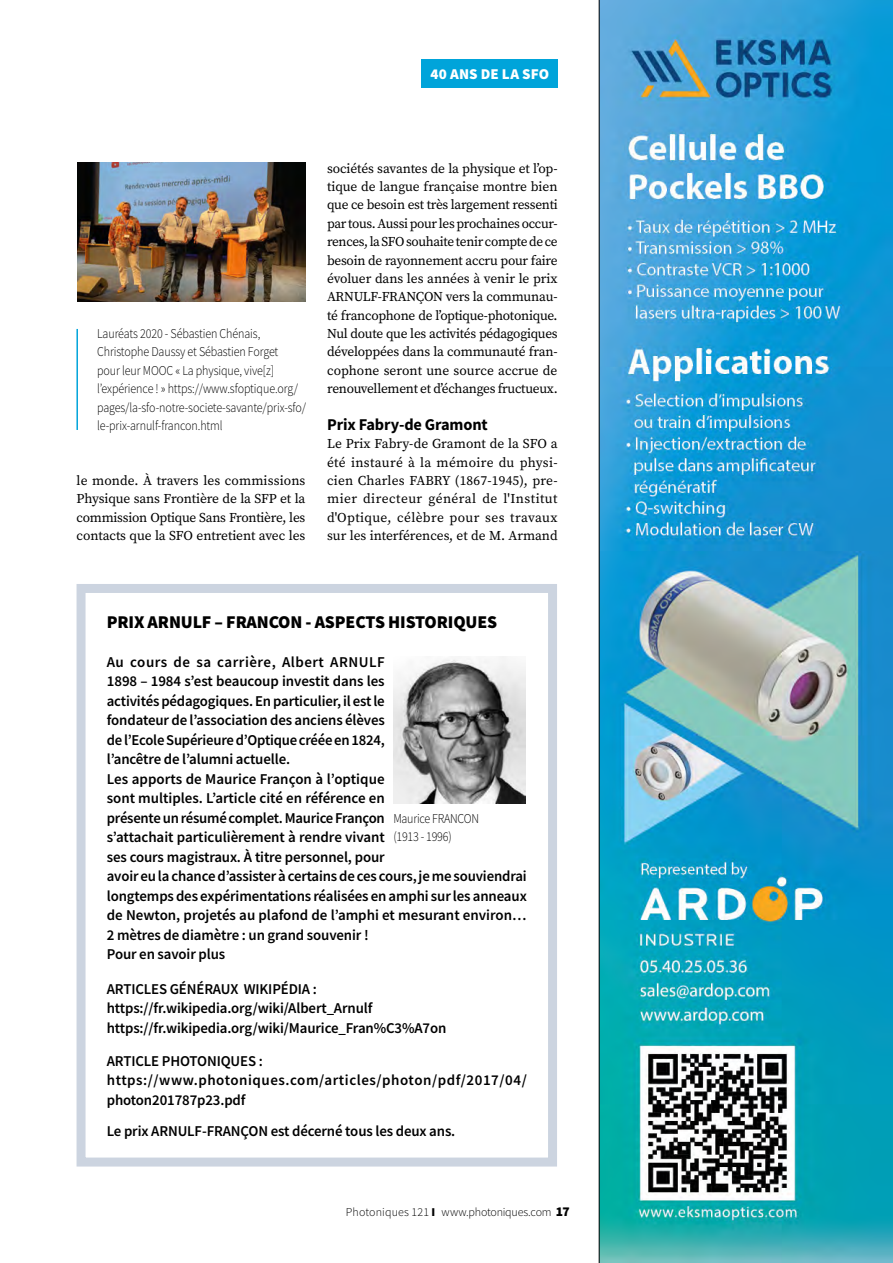
<style>
.page{position:relative;width:893px;height:1263px;background:#fff}
.page>*{position:absolute;margin:0;border:0;box-sizing:border-box;transform-origin:0 0}
.t1{font:900 18px "Source Sans Pro";letter-spacing:-.01em;color:#000}
.t2{font:700 16.5px "Source Sans Pro";letter-spacing:-.01em;color:#000}
.t3{font:600 15px/19.5px "Source Sans Pro";letter-spacing:-.01em;color:#000}
.t4{font:600 15px/19.5px "Source Sans Pro";letter-spacing:.015em;color:#000}
.t5{font:900 15px "Source Sans Pro";letter-spacing:.015em;color:#fff}
.t6{font:13.5px/18.3px "Source Serif Pro";letter-spacing:-.005em;color:#000;text-align:justify}
.t7{font:300 13.5px/18.3px "Source Sans Pro";letter-spacing:-.01em;color:#000;scale:.89 1}
.t8{font:300 12px "Source Sans Pro";letter-spacing:.005em;color:#000}
.s1{font-weight:900}
.s2{font-weight:900;font-size:13.5px}
</style>
<div class="page">
<div style="left:421px;top:59px;width:137px;height:29px;background:#00a4da"></div>
<img style="left:599px;top:0;width:294px;height:1263px">
<div style="left:77px;top:584px;width:480px;height:582px;border:9px solid #ccd4e0"></div>
<img style="left:393px;top:657px;width:133px;height:146px">
<img style="left:77px;top:162px;width:228px;height:139px">
<hr style="left:76px;top:329px;width:2px;height:101px;background:#00a4da">
<p class="t5" style="left:430px;top:64px;width:120px">40 ANS DE LA SFO</p>
<p class="t7" style="left:97px;top:324px;width:236px">Lauréats 2020 - Sébastien Chénais, Christophe Daussy et Sébastien Forget<br>pour leur MOOC « La physique, vive[z] l’expérience ! » https://www.sfoptique.org/ pages/la-sfo-notre-societe-savante/prix-sfo/ le-prix-arnulf-francon.html</p>
<p class="t6" style="left:77px;top:471px;width:230px">le monde. À travers les commissions Physique sans Frontière de la SFP et la commission Optique Sans Frontière, les contacts que la SFO entretient avec les</p>
<p class="t6" style="left:327px;top:159px;width:232px">sociétés savantes de la physique et l’op&shy;tique de langue française montre bien que ce besoin est très largement ressenti par tous. Aussi pour les prochaines occur&shy;rences, la SFO souhaite tenir compte de ce besoin de rayonnement accru pour faire évoluer dans les années à venir le prix ARNULF-FRANÇON vers la communau&shy;té francophone de l’optique-photonique.<br>Nul doute que les activités pédagogiques développées dans la communauté fran&shy;cophone seront une source accrue de renouvellement et d’échanges fructueux.</p>
<p class="t2" style="left:327px;top:413px;width:162px">Prix Fabry-de Gramont</p>
<p class="t6" style="left:327px;top:435px;width:232px">Le Prix Fabry-de Gramont de la SFO a été instauré à la mémoire du physi&shy;cien Charles FABRY (1867-1945), pre&shy;mier directeur général de l'Institut d'Optique, célèbre pour ses travaux sur les interférences, et de M. Armand</p>
<p class="t1" style="left:107px;top:609px;width:392px">PRIX ARNULF – FRANCON - ASPECTS HISTORIQUES</p>
<p class="t3" style="left:107px;top:652px;width:421px">Au cours de sa carrière, Albert ARNULF<br>1898 – 1984 s’est beaucoup investit dans les<br>activités pédagogiques. En particulier, il est le<br>fondateur de l’association des anciens élèves<br>de l’Ecole Supérieure d’Optique créée en 1824,<br>l’ancêtre de l’alumni actuelle.<br>Les apports de Maurice Françon à l’optique<br>sont multiples. L’article cité en référence en<br>présente un résumé complet. Maurice Françon<br>s’attachait particulièrement à rendre vivant<br>ses cours magistraux. À titre personnel, pour<br>avoir eu la chance d’assister à certains de ces cours, je me souviendrai longtemps des expérimentations réalisées en amphi sur les anneaux de Newton, projetés au plafond de l’amphi et mesurant environ… 2 mètres de diamètre : un grand souvenir !<br>Pour en savoir plus</p>
<p class="t3" style="left:107px;top:979px;width:341px">ARTICLES GÉNÉRAUX WIKIPÉDIA : https://fr.wikipedia.org/wiki/Albert_Arnulf https://fr.wikipedia.org/wiki/Maurice_Fran%C3%A7on</p>
<p class="t4" style="left:107px;top:1051px;width:422px">ARTICLE PHOTONIQUES : https://www.photoniques.com/articles/photon/pdf/2017/04/ photon201787p23.pdf</p>
<p class="t3" style="left:107px;top:1121px;width:350px">Le prix ARNULF-FRANÇON est décerné tous les deux ans.</p>
<p class="t7" style="left:393px;top:810px;width:98px">Maurice FRANCON (1913 - 1996)</p>
<p class="t8" style="left:346px;top:1205px;width:225px">Photoniques 121 <span class="s1">I</span> www.photoniques.com <span class="s2">17</span></p>
</div>
